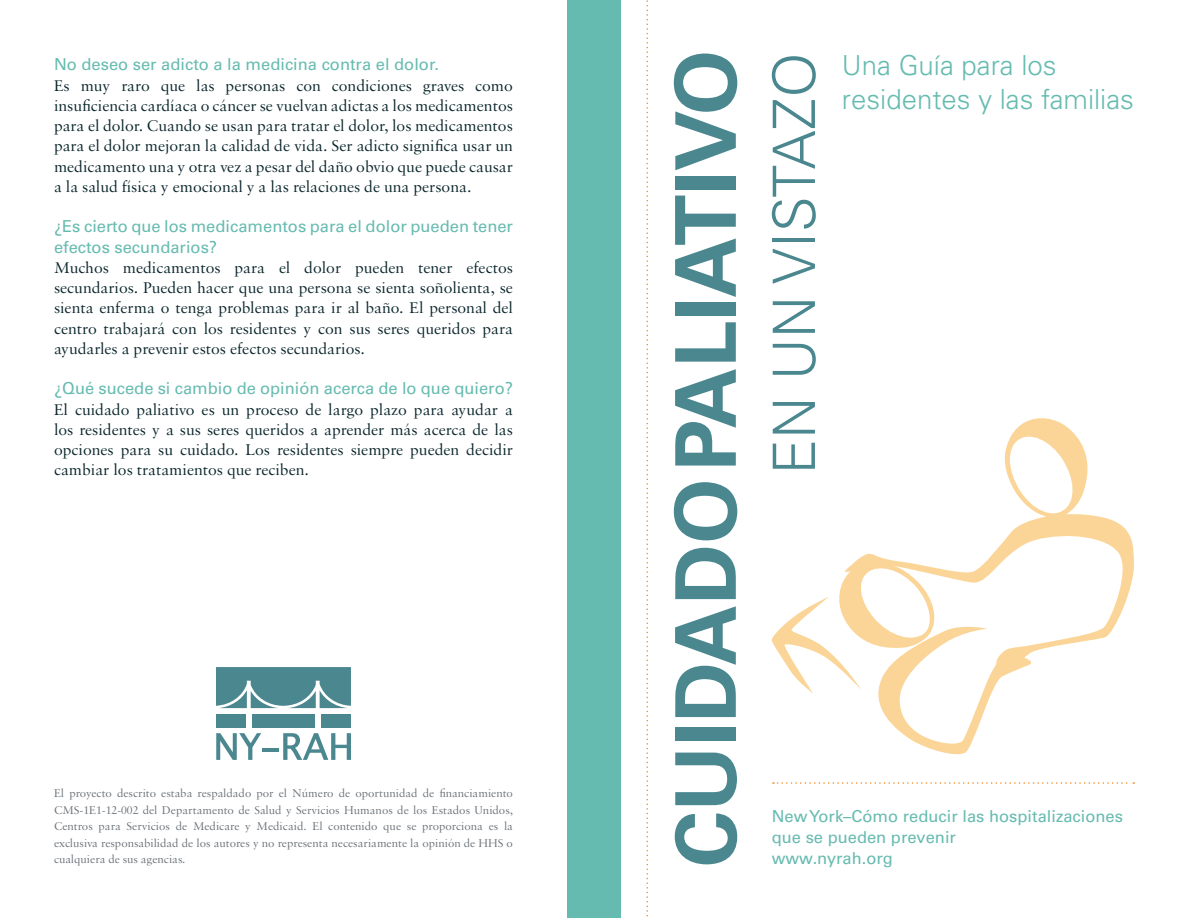
<style>
.page{position:relative;width:1188px;height:918px;background:#fff}
.page>*{position:absolute;margin:0;border:0;box-sizing:border-box;transform-origin:0 0}
.t1{font:700 84px "Univers LT Std";color:#4a878f}
.t2{font:300 58.5px "Univers LT Std";color:#4a878f}
.t3{font:300 27.6px/33.2px "Univers LT Std";color:#66bbb0}
.t4{font:16.5px/20.2px "Sabon MT Pro";color:#09252b;text-align:justify}
.t5{font:16.5px/21px "Univers LT Std";color:#66bbb0}
.t6{font:12px/16.5px "Sabon MT Pro";color:#6b7278;text-align:justify}
</style>
<div class="page">
<svg style="left:216px;top:733px;width:45px;height:27px"></svg>
<hr style="left:262px;top:748px;width:17px;height:3px;background:#4a878f">
<svg style="left:283px;top:733px;width:68px;height:27px"></svg>
<div style="left:252px;top:714px;width:62px;height:14px;background:#4a878f"></div>
<div style="left:216px;top:714px;width:29px;height:14px;background:#4a878f"></div>
<div style="left:321px;top:714px;width:30px;height:14px;background:#4a878f"></div>
<svg style="left:216px;top:667px;width:135px;height:41px;background:#5e949b"></svg>
<svg style="left:646px;top:0;width:2px;height:917px"></svg>
<svg style="left:773px;top:782px;width:361px;height:2px"></svg>
<svg style="left:771px;top:418px;width:363px;height:337px"></svg>
<div style="left:567px;top:0;width:54px;height:918px;background:#66bbb0"></div>
<p class="t5" style="left:54px;top:54px;width:387px">No deseo ser adicto a la medicina contra el dolor.</p>
<p class="t4" style="left:54px;top:75px;width:461px">Es muy raro que las personas con condiciones graves como insuficiencia cardíaca o cáncer se vuelvan adictas a los medicamentos para el dolor. Cuando se usan para tratar el dolor, los medicamentos para el dolor mejoran la calidad de vida. Ser adicto significa usar un medicamento una y otra vez a pesar del daño obvio que puede causar a la salud física y emocional y a las relaciones de una persona.</p>
<p class="t5" style="left:54px;top:217px;width:461px;line-height:20.2px">¿Es cierto que los medicamentos para el dolor pueden tener efectos secundarios?</p>
<p class="t4" style="left:54px;top:257px;width:461px">Muchos medicamentos para el dolor pueden tener efectos secundarios. Pueden hacer que una persona se sienta soñolienta, se sienta enferma o tenga problemas para ir al baño. El personal del centro trabajará con los residentes y con sus seres queridos para ayudarles a prevenir estos efectos secundarios.</p>
<p class="t5" style="left:54px;top:378px;width:461px">¿Qué sucede si cambio de opinión acerca de lo que quiero?</p>
<p class="t4" style="left:54px;top:399px;width:461px">El cuidado paliativo es un proceso de largo plazo para ayudar a los residentes y a sus seres queridos a aprender más acerca de las opciones para su cuidado. Los residentes siempre pueden decidir cambiar los tratamientos que reciben.</p>
<p class="t6" style="left:54px;top:785px;width:461px">El proyecto descrito estaba respaldado por el Número de oportunidad de financiamiento CMS-1E1-12-002 del Departamento de Salud y Servicios Humanos de los Estados Unidos, Centros para Servicios de Medicare y Medicaid. El contenido que se proporciona es la exclusiva responsabilidad de los autores y no representa necesariamente la opinión de HHS o cualquiera de sus agencias.</p>
<p class="t1" style="left:657px;top:867px;width:819px;rotate:-90deg">CUIDADO PALIATIVO</p>
<p class="t2" style="left:759px;top:475px;width:424px;rotate:-90deg">EN UN VISTAZO</p>
<p class="t3" style="left:842px;top:49px;width:294px">Una Guía para los residentes y las familias</p>
<p class="t5" style="left:772px;top:806px;width:353px">New York–Cómo reducir las hospitalizaciones que se pueden prevenir</p>
<p class="t5" style="left:772px;top:848px;width:123px">www.nyrah.org</p>
</div>
